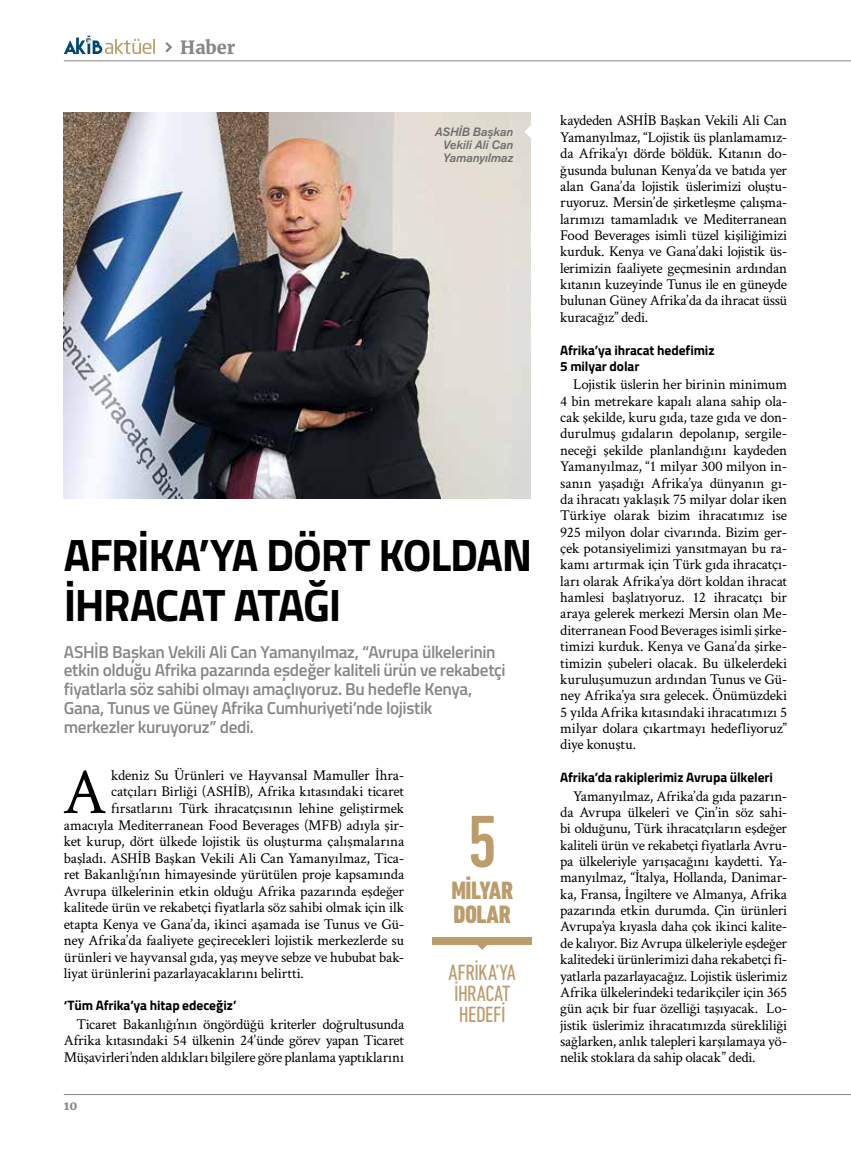
<style>
.page{position:relative;width:851px;height:1149px;background:#fff}
.page>*{position:absolute;margin:0;border:0;box-sizing:border-box;transform-origin:0 0}
.t1{font:500 condensed 75px "DIN Next LT Pro";color:#bc9c6b}
.t2{font:66px "Crimson Text";color:#000}
.t3{font:700 45px/49.5px "Titillium Web";letter-spacing:-.03em;color:#000}
.t4{font:800 condensed 25.5px/24px "DIN Next LT Pro";letter-spacing:-.02em;color:#bc9c6b}
.t5{font:condensed 22.5px/21px "DIN Next LT Pro";letter-spacing:-.015em;color:#bc9c6b}
.t6{font:900 18px "Merriweather";color:#878787}
.t7{font:600 17.25px/18.8px "Titillium Web";letter-spacing:-.02em;color:#878787}
.t8{font:15px/16.4px "Crimson Text";letter-spacing:-.01em;color:#000;text-align:justify}
.t9{font:700 13.5px/16.4px "Titillium Web";letter-spacing:-.005em;color:#000}
.t10{font:italic 500 12px/12.8px "Akzidenz Grotesk";letter-spacing:-.01em;color:#706f6f;text-align:justify}
.t11{font:900 12px "Merriweather";color:#878787}
</style>
<div class="page">
<hr style="left:64px;top:1093px;width:786px;height:1px;background:#878787">
<img style="left:64px;top:113px;width:466px;height:385px">
<hr style="left:64px;top:60px;width:786px;height:1px;background:#878787">
<svg style="left:165px;top:42px;width:7px;height:10px"></svg>
<svg style="left:64px;top:36px;width:91px;height:18px"></svg>
<svg style="left:524px;top:125px;width:7px;height:13px"></svg>
<div style="left:432px;top:937px;width:99px;height:7px;background:#bc9c6b"></div>
<svg style="left:476px;top:944px;width:12px;height:5px"></svg>
<p class="t6" style="left:180px;top:35px;width:57px">Haber</p>
<p class="t10" style="left:443px;top:125px;width:72px;text-indent:-8px">ASHİB Başkan Vekili Ali Can Yamanyılmaz</p>
<h3 class="t3" style="left:64px;top:528px;width:470px">AFRİKA’YA DÖRT KOLDAN<br>İHRACAT ATAĞI</h3>
<p class="t7" style="left:64px;top:641px;width:443px">ASHİB Başkan Vekili Ali Can Yamanyılmaz, “Avrupa ülkelerinin etkin olduğu Afrika pazarında eşdeğer kaliteli ürün ve rekabetçi fiyatlarla söz sahibi olmayı amaçlıyoruz. Bu hedefle Kenya, Gana, Tunus ve Güney Afrika Cumhuriyeti’nde lojistik merkezler kuruyoruz” dedi.</p>
<h2 class="t2" style="left:62px;top:746px;width:46px">A</h2>
<p class="t8" style="left:111px;top:766px;width:294px">kdeniz Su Ürünleri ve Hayvansal Mamuller İhra-</p>
<p class="t8" style="left:111px;top:782px;width:294px">catçıları Birliği (ASHİB), Afrika kıtasındaki ticaret</p>
<p class="t8" style="left:111px;top:799px;width:294px">fırsatlarını Türk ihracatçısının lehine geliştirmek</p>
<p class="t8" style="left:64px;top:815px;width:342px">amacıyla Mediterranean Food Beverages (MFB) adıyla şir-</p>
<p class="t8" style="left:64px;top:832px;width:342px">ket kurup, dört ülkede lojistik üs oluşturma çalışmalarına</p>
<p class="t8" style="left:64px;top:848px;width:342px">başladı. ASHİB Başkan Vekili Ali Can Yamanyılmaz, Tica-</p>
<p class="t8" style="left:64px;top:865px;width:342px">ret Bakanlığı’nın himayesinde yürütülen proje kapsamında</p>
<p class="t8" style="left:64px;top:881px;width:342px">Avrupa ülkelerinin etkin olduğu Afrika pazarında eşdeğer</p>
<p class="t8" style="left:64px;top:898px;width:342px">kalitede ürün ve rekabetçi fiyatlarla söz sahibi olmak için ilk</p>
<p class="t8" style="left:64px;top:914px;width:342px">etapta Kenya ve Gana’da, ikinci aşamada ise Tunus ve Gü-</p>
<p class="t8" style="left:64px;top:931px;width:342px">ney Afrika’da faaliyete geçirecekleri lojistik merkezlerde su</p>
<p class="t8" style="left:64px;top:947px;width:342px">ürünleri ve hayvansal gıda, yaş meyve sebze ve hububat bak-</p>
<p class="t8" style="left:64px;top:964px;width:242px">liyat ürünlerini pazarlayacaklarını belirtti.</p>
<p class="t9" style="left:64px;top:996px;width:174px">‘Tüm Afrika’ya hitap edeceğiz’</p>
<p class="t8" style="left:64px;top:1014px;width:342px;text-indent:13px">Ticaret Bakanlığı’nın öngördüğü kriterler doğrultusunda Afrika kıtasındaki 54 ülkenin 24’ünde görev yapan Ticaret Müşavirleri’nden aldıkları bilgilere göre planlama yaptıklarını</p>
<p class="t11" style="left:64px;top:1096px;width:15px">10</p>
<h1 class="t1" style="left:467px;top:799px;width:31px">5</h1>
<h3 class="t4" style="left:451px;top:878px;width:63px">MİLYAR<br>DOLAR</h3>
<h3 class="t5" style="left:448px;top:961px;width:68px">AFRIKA’YA<br>IHRACAT<br>HEDEFI</h3>
<p class="t8" style="left:560px;top:112px;width:228px">kaydeden ASHİB Başkan Vekili Ali Can Yamanyılmaz, “Lojistik üs planlamamız&shy;da Afrika’yı dörde böldük. Kıtanın do&shy;ğusunda bulunan Kenya’da ve batıda yer alan Gana’da lojistik üslerimizi oluştu&shy;ruyoruz. Mersin’de şirketleşme çalışma&shy;larımızı tamamladık ve Mediterranean Food Beverages isimli tüzel kişiliğimizi kurduk. Kenya ve Gana’daki lojistik üs&shy;lerimizin faaliyete geçmesinin ardından kıtanın kuzeyinde Tunus ile en güneyde bulunan Güney Afrika’da da ihracat üssü kuracağız” dedi.</p>
<p class="t9" style="left:560px;top:341px;width:156px">Afrika’ya ihracat hedefimiz<br>5 milyar dolar</p>
<p class="t8" style="left:560px;top:376px;width:228px;text-indent:13px">Lojistik üslerin her birinin minimum 4 bin metrekare kapalı alana sahip ola&shy;cak şekilde, kuru gıda, taze gıda ve don&shy;durulmuş gıdaların depolanıp, sergile&shy;neceği şekilde planlandığını kaydeden Yamanyılmaz, “1 milyar 300 milyon in&shy;sanın yaşadığı Afrika’ya dünyanın gı&shy;da ihracatı yaklaşık 75 milyar dolar iken Türkiye olarak bizim ihracatımız ise 925 milyon dolar civarında. Bizim ger&shy;çek potansiyelimizi yansıtmayan bu ra&shy;kamı artırmak için Türk gıda ihracatçı&shy;ları olarak Afrika’ya dört koldan ihracat hamlesi başlatıyoruz. 12 ihracatçı bir araya gelerek merkezi Mersin olan Me&shy;diterranean Food Beverages isimli şirke&shy;timizi kurduk. Kenya ve Gana’da şirke&shy;timizin şubeleri olacak. Bu ülkelerdeki kuruluşumuzun ardından Tunus ve Gü&shy;ney Afrika’ya sıra gelecek. Önümüzdeki 5 yılda Afrika kıtasındaki ihracatımızı 5 milyar dolara çıkartmayı hedefliyoruz” diye konuştu.</p>
<p class="t9" style="left:560px;top:768px;width:214px">Afrika’da rakiplerimiz Avrupa ülkeleri</p>
<p class="t8" style="left:560px;top:786px;width:228px;text-indent:13px">Yamanyılmaz, Afrika’da gıda pazarın&shy;da Avrupa ülkeleri ve Çin’in söz sahi&shy;bi olduğunu, Türk ihracatçıların eşdeğer kaliteli ürün ve rekabetçi fiyatlarla Avru&shy;pa ülkeleriyle yarışacağını kaydetti. Ya&shy;manyılmaz, “İtalya, Hollanda, Danimar&shy;ka, Fransa, İngiltere ve Almanya, Afrika pazarında etkin durumda. Çin ürünleri Avrupa’ya kıyasla daha çok ikinci kalite&shy;de kalıyor. Biz Avrupa ülkeleriyle eşdeğer kalitedeki ürünlerimizi daha rekabetçi fi&shy;yatlarla pazarlayacağız. Lojistik üslerimiz Afrika ülkelerindeki tedarikçiler için 365 gün açık bir fuar özelliği taşıyacak. Lo&shy;jistik üslerimiz ihracatımızda sürekliliği sağlarken, anlık talepleri karşılamaya yö&shy;nelik stoklara da sahip olacak” dedi.</p>
</div>
